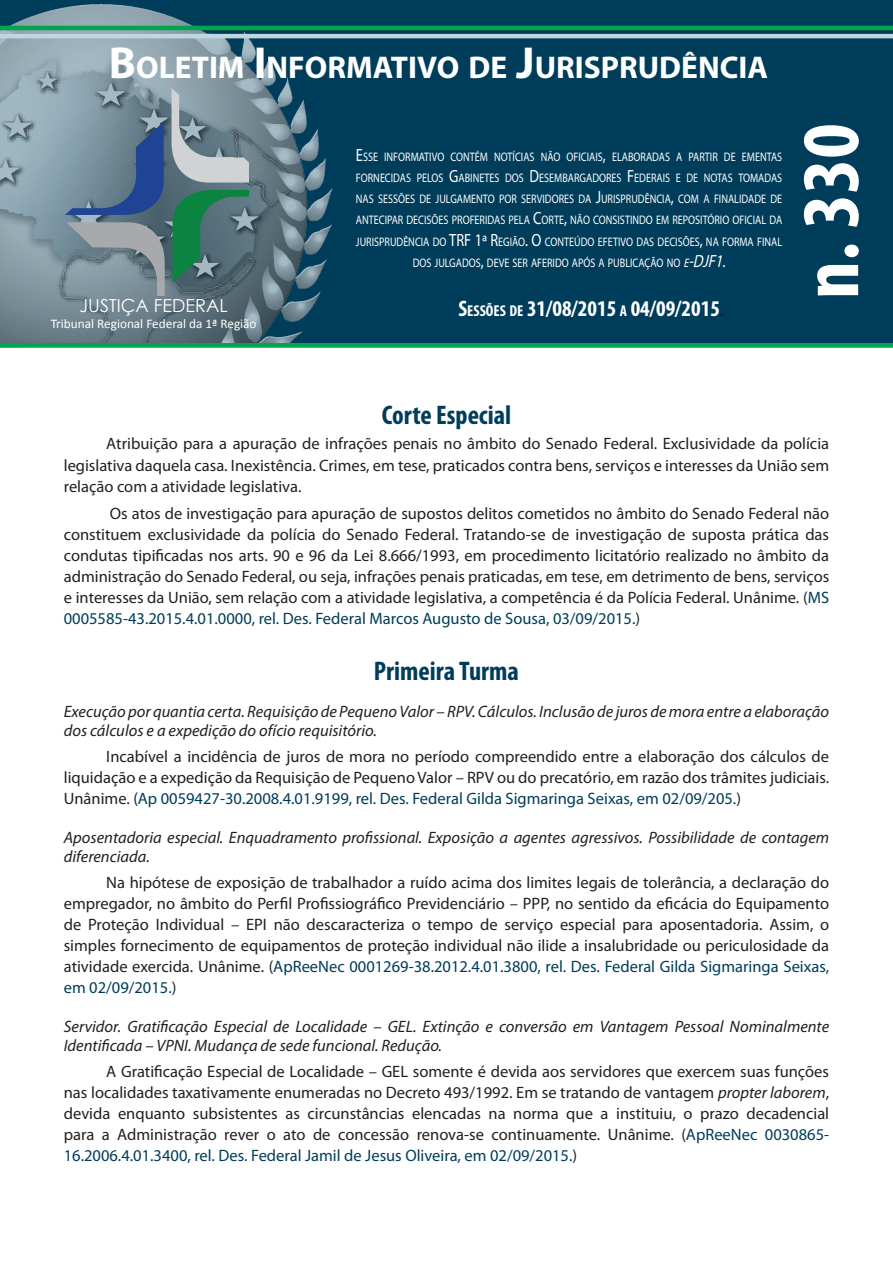
<style>
.page{position:relative;width:893px;height:1263px;background:#fff}
.page>*{position:absolute;margin:0;border:0;box-sizing:border-box;transform-origin:0 0}
.t1{font:700 condensed 82.5px "Myriad Pro";color:#fff}
.t2{font:700 31.5px "Myriad Pro";color:#fff}
.TÍTULO{font:700 condensed 27px "Myriad Pro";color:#003d5a}
.t3{font:700 condensed 22.5px "Myriad Pro";color:#fff}
.Título_SEÇÕES_e_TURM{font:18px "Century Gothic";color:#fff}
.Texto_EMENTA{font:16.5px/21px "Myriad Pro";color:#231f20;text-align:justify}
.Cabeça_EMENTA{font:italic 16.5px/19.8px "Myriad Pro";color:#231f20}
.t4{font:13.2px "Calibri";color:#fff}
.t5{font:12.45px/21.3px "Myriad Pro";color:#fff;text-align:center;scale:.82 1}
.s1{font-size:45px}
.s2{font-size:17.7px}
.s3{font-style:italic}
.s4{font-style:italic;font-size:17.7px}
.s5{font-size:15.75px}
.s6{font-family:"Times New Roman";font-stretch:normal;font-size:18px;color:#231f20}
.s7{color:#003d5a}
</style>
<div class="page">
<div style="left:0;top:0;width:893px;height:343px;background:#003d5a"></div>
<img style="left:0;top:4px;width:406px;height:339px">
<div style="left:0;top:34px;width:893px;height:4px;border:1px solid #bed5e2"></div>
<hr style="left:0;top:344px;width:893px;height:3px;background:#00a54f">
<div style="left:0;top:343px;width:893px;height:5px;border:1px solid #00a54f"></div>
<div style="left:0;top:26px;width:893px;height:4px;border:1px solid #00a54f"></div>
<svg style="left:65px;top:122px;width:99px;height:93px;background:#5a7696"></svg>
<svg style="left:173px;top:190px;width:76px;height:93px;background:#3d7666"></svg>
<svg style="left:66px;top:222px;width:99px;height:74px;background:#86949c"></svg>
<svg style="left:171px;top:88px;width:78px;height:95px;background:#91a0a7"></svg>
<p class="t2" style="left:109px;top:47px;width:661px"><span class="s1">B</span>OLETIM <span class="s1">I</span> NFORMATIVO DE <span class="s1">J</span>URISPRUDÊNCIA</p>
<p class="t5" style="left:356px;top:146px;width:521px"><span class="s2">E</span>SSE INFORMATIVO CONTÉM NOTÍCIAS NÃO OFICIAIS<span class="s2">,</span> ELABORADAS A PARTIR DE EMENTAS FORNECIDAS PELOS <span class="s2">G</span>ABINETES DOS <span class="s2">D</span>ESEMBARGADORES <span class="s2">F</span> EDERAIS E DE NOTAS TOMADAS NAS SESSÕES DE JULGAMENTO POR SERVIDORES DA <span class="s2">J</span>URISPRUDÊNCIA<span class="s2">,</span> COM A FINALIDADE DE ANTECIPAR DECISÕES PROFERIDAS PELA <span class="s2">C</span>ORTE<span class="s2">,</span> NÃO CONSISTINDO EM REPOSITÓRIO OFICIAL DA JURISPRUDÊNCIA DO <span class="s2">TRF 1ª R</span>EGIÃO<span class="s2">. O</span> CONTEÚDO EFETIVO DAS DECISÕES<span class="s2">,</span> NA FORMA FINAL DOS JULGADOS<span class="s2">,</span> DEVE SER AFERIDO APÓS A PUBLICAÇÃO NO <span class="s3">e</span><span class="s4">-DJF1</span><span class="s2">.</span></p>
<p class="Título_SEÇÕES_e_TURM" style="left:80px;top:293px;width:150px">JUSTIÇA FEDERAL</p>
<p class="t3" style="left:458px;top:294px;width:267px">S<span class="s5">ESSÕES DE</span> 31/08/2015 <span class="s5">A</span> 04/09/2015<span class="s6">.</span></p>
<p class="t4" style="left:51px;top:315px;width:207px">Tribunal Regional Federal da 1ª Região</p>
<p class="t1" style="left:779px;top:299px;width:177px;rotate:-90deg">n. 330</p>
<p class="TÍTULO" style="left:382px;top:398px;width:131px">Corte Especial</p>
<p class="Texto_EMENTA" style="left:64px;top:433px;width:767px;text-indent:43px">Atribuição para a apuração de infrações penais no âmbito do Senado Federal. Exclusividade da polícia legislativa daquela casa. Inexistência. Crimes, em tese, praticados contra bens, serviços e interesses da União sem relação com a atividade legislativa.</p>
<p class="Texto_EMENTA" style="left:64px;top:503px;width:767px;text-indent:46px">Os atos de investigação para apuração de supostos delitos cometidos no âmbito do Senado Federal não constituem exclusividade da polícia do Senado Federal. Tratando-se de investigação de suposta prática das condutas tipificadas nos arts. 90 e 96 da Lei 8.666/1993, em procedimento licitatório realizado no âmbito da administração do Senado Federal, ou seja, infrações penais praticadas, em tese, em detrimento de bens, serviços e interesses da União, sem relação com a atividade legislativa, a competência é da Polícia Federal. Unânime. (<span class="s7">MS 0005585-43.2015.4.01.0000, rel. Des. Federal Marcos Augusto de Sousa, 03/09/2015.</span>)</p>
<p class="TÍTULO" style="left:374px;top:654px;width:147px">Primeira Turma</p>
<p class="Cabeça_EMENTA" style="left:64px;top:701px;width:767px">Execução por quantia certa. Requisição de Pequeno Valor – RPV. Cálculos. Inclusão de juros de mora entre a elaboração dos cálculos e a expedição do ofício requisitório.</p>
<p class="Texto_EMENTA" style="left:64px;top:745px;width:767px;text-indent:43px">Incabível a incidência de juros de mora no período compreendido entre a elaboração dos cálculos de liquidação e a expedição da Requisição de Pequeno Valor – RPV ou do precatório, em razão dos trâmites judiciais.<br>Unânime. (<span class="s7">Ap 0059427-30.2008.4.01.9199, rel. Des. Federal Gilda Sigmaringa Seixas, em 02/09/205.</span>)</p>
<p class="Cabeça_EMENTA" style="left:64px;top:827px;width:767px">Aposentadoria especial. Enquadramento profissional. Exposição a agentes agressivos. Possibilidade de contagem diferenciada.</p>
<p class="Texto_EMENTA" style="left:64px;top:871px;width:767px;text-indent:43px">Na hipótese de exposição de trabalhador a ruído acima dos limites legais de tolerância, a declaração do empregador, no âmbito do Perfil Profissiográfico Previdenciário – PPP, no sentido da eficácia do Equipamento de Proteção Individual – EPI não descaracteriza o tempo de serviço especial para aposentadoria. Assim, o simples fornecimento de equipamentos de proteção individual não ilide a insalubridade ou periculosidade da atividade exercida. Unânime. (<span class="s7">ApReeNec 0001269-38.2012.4.01.3800, rel. Des. Federal Gilda Sigmaringa Seixas, em 02/09/2015.</span>)</p>
<p class="Cabeça_EMENTA" style="left:64px;top:1016px;width:767px">Servidor. Gratificação Especial de Localidade – GEL. Extinção e conversão em Vantagem Pessoal Nominalmente<br>Identificada – VPNI. Mudança de sede funcional. Redução.</p>
<p class="Texto_EMENTA" style="left:64px;top:1060px;width:767px;text-indent:43px">A Gratificação Especial de Localidade – GEL somente é devida aos servidores que exercem suas funções nas localidades taxativamente enumeradas no Decreto 493/1992. Em se tratando de vantagem <span class="s3">propter laborem</span>, devida enquanto subsistentes as circunstâncias elencadas na norma que a instituiu, o prazo decadencial para a Administração rever o ato de concessão renova-se continuamente. Unânime. (<span class="s7">ApReeNec 0030865- 16.2006.4.01.3400, rel. Des. Federal Jamil de Jesus Oliveira, em 02/09/2015.</span>)</p>
</div>
